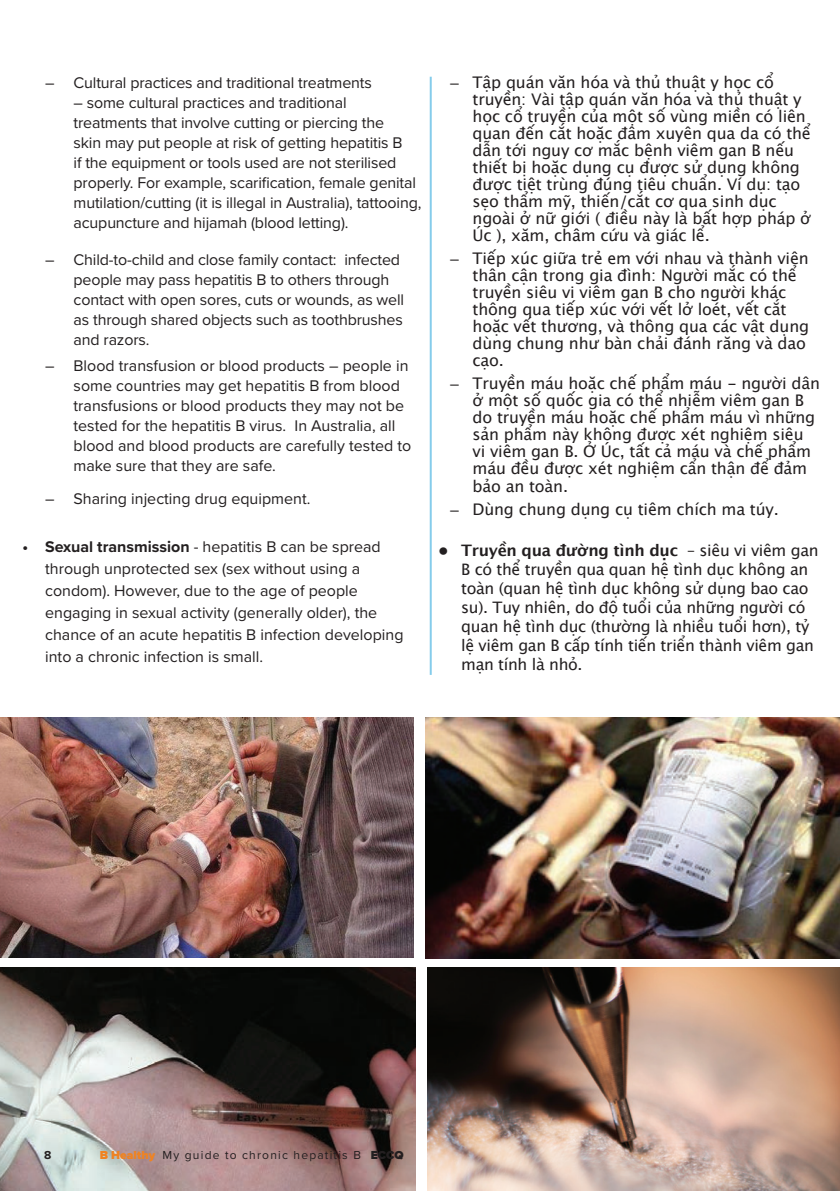
<style>
.page{position:relative;width:840px;height:1191px;background:#fff}
.page>*{position:absolute;margin:0;border:0;box-sizing:border-box;transform-origin:0 0}
.t1{font:16px/20px "Proxima Nova";letter-spacing:-.01em;color:#231f20}
.t2{font:16px/17px "Lucida Grande";letter-spacing:-.01em;color:#231f20}
.t3{font:15.8px/19px "Lucida Grande";letter-spacing:-.02em;color:#231f20}
.t4{font:12px "Proxima Nova";letter-spacing:.1em;color:#231f20}
.t5{font:700 12px "Proxima Nova";color:#231f20}
.s1{font-weight:700}
.s2{font-family:"Proxima Nova"}
.s3{font-weight:900;color:#ef8322}
.s4{font-weight:900}
</style>
<div class="page">
<img style="left:0;top:967px;width:415px;height:224px">
<img style="left:427px;top:967px;width:412px;height:224px">
<img style="left:0;top:717px;width:413px;height:240px">
<img style="left:425px;top:717px;width:414px;height:241px">
<hr style="left:429px;top:77px;width:2px;height:598px;background:#85cceb">
<p class="t1" style="left:45px;top:72px;width:328px">– Cultural practices and traditional treatments</p>
<p class="t1" style="left:74px;top:92px;width:349px">– some cultural practices and traditional treatments that involve cutting or piercing the<br>skin may put people at risk of getting hepatitis B<br>if the equipment or tools used are not sterilised properly. For example, scarification, female genital mutilation/cutting (it is illegal in Australia), tattooing, acupuncture and hijamah (blood letting).</p>
<p class="t1" style="left:74px;top:249px;width:332px;text-indent:-28px">– Child-to-child and close family contact: infected people may pass hepatitis B to others through contact with open sores, cuts or wounds, as well as through shared objects such as toothbrushes and razors.</p>
<p class="t1" style="left:74px;top:355px;width:339px;text-indent:-28px">– Blood transfusion or blood products – people in some countries may get hepatitis B from blood transfusions or blood products they may not be tested for the hepatitis B virus. In Australia, all blood and blood products are carefully tested to make sure that they are safe.</p>
<p class="t1" style="left:45px;top:488px;width:266px">– Sharing injecting drug equipment.</p>
<p class="t1" style="left:45px;top:535px;width:359px;line-height:22px;text-indent:-23px"><span class="s1">• Sexual transmission</span> - hepatitis B can be spread through unprotected sex (sex without using a condom). However, due to the age of people engaging in sexual activity (generally older), the chance of an acute hepatitis B infection developing into a chronic infection is small.</p>
<p class="t2" style="left:472px;top:74px;width:340px;text-indent:-23px"><span class="s2">–</span> Tập quán văn hóa và thủ thuật y học cổ truyền: Vài tập quán văn hóa và thủ thuật y học cổ truyền của một số vùng miền có liên quan đến cắt hoặc đâm xuyên qua da có thể dẫn tới nguy cơ mắc bệnh viêm gan B nếu thiết bị hoặc dụng cụ được sử dụng không được tiệt trùng đúng tiêu chuẩn. Ví dụ: tạo sẹo thẩm mỹ, thiến/cắt cơ qua sinh dục ngoài ở nữ giới ( điều này là bất hợp pháp ở Úc ), xăm, châm cứu và giác lể.</p>
<p class="t2" style="left:472px;top:250px;width:338px;text-indent:-23px"><span class="s2">–</span> Tiếp xúc giữa trẻ em với nhau và thành viên thân cận trong gia đình: Người mắc có thể truyền siêu vi viêm gan B cho người khác thông qua tiếp xúc với vết lở loét, vết cắt hoặc vết thương, và thông qua các vật dụng dùng chung như bàn chải đánh răng và dao cạo.</p>
<p class="t2" style="left:472px;top:374px;width:349px;text-indent:-23px"><span class="s2">–</span> Truyền máu hoặc chế phẩm máu - người dân ở một số quốc gia có thể nhiễm viêm gan B do truyền máu hoặc chế phẩm máu vì những sản phẩm này không được xét nghiệm siêu vi viêm gan B. Ở Úc, tất cả máu và chế phẩm máu đều được xét nghiệm cẩn thận để đảm bảo an toàn.</p>
<p class="t2" style="left:449px;top:501px;width:330px"><span class="s2">–</span> Dùng chung dụng cụ tiêm chích ma túy.</p>
<p class="t3" style="left:461px;top:541px;width:358px;text-indent:-23px"><span class="s1">• Truyền qua đường tình dục</span> – siêu vi viêm gan B có thể truyền qua quan hệ tình dục không an toàn (quan hệ tình dục không sử dụng bao cao su). Tuy nhiên, do độ tuổi của những người có quan hệ tình dục (thường là nhiều tuổi hơn), tỷ lệ viêm gan B cấp tính tiến triển thành viêm gan mạn tính là nhỏ.</p>
<p class="t5" style="left:44px;top:1146px;width:9px">8</p>
<p class="t4" style="left:100px;top:1146px;width:305px"><span class="s3">B Healthy</span> My guide to chronic hepatitis B <span class="s4">ECCQ</span></p>
</div>
